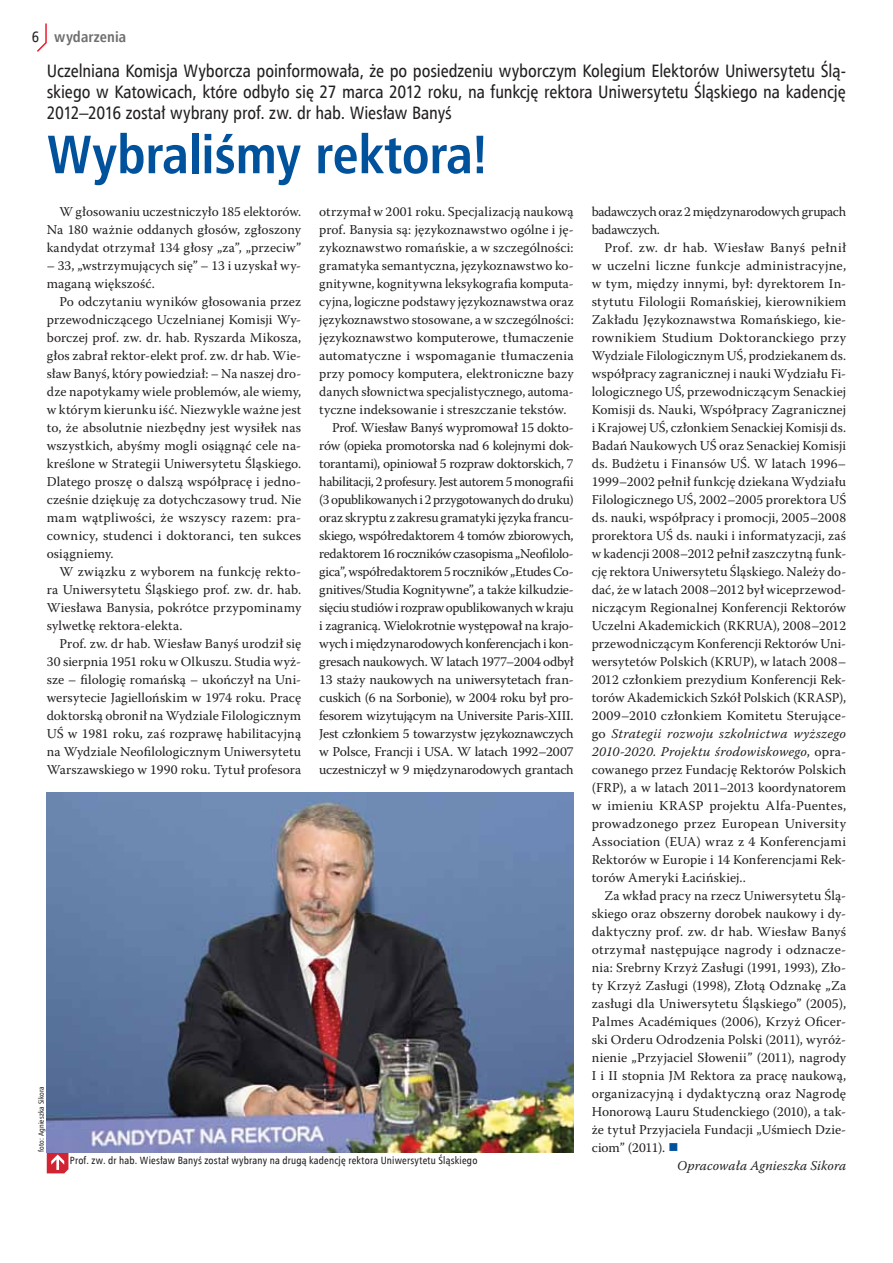
<style>
.page{position:relative;width:893px;height:1263px;background:#fff}
.page>*{position:absolute;margin:0;border:0;box-sizing:border-box;transform-origin:0 0}
.t1{font:700 54px "Humnst 777 Cn EU";letter-spacing:-.01em;color:#00529c}
.t2{font:18px/21px "Humnst 777 Cn EU";letter-spacing:-.005em;color:#231f20;text-align:justify}
.t3{font:700 15px "Humnst 777 Cn EU";letter-spacing:.005em;color:#6d6e71}
.t4{font:15px "Humnst 777 Cn EU";color:#231f20}
.t5{font:13.5px/18px "Warnock Pro";color:#231f20;text-align:justify}
.t6{font:13.5px/18px "Warnock Pro";letter-spacing:-.02em;color:#231f20}
.t7{font:13.5px "Warnock Pro";letter-spacing:-.025em;color:#231f20}
.t8{font:13.5px "Warnock Pro";letter-spacing:-.03em;color:#231f20}
.t9{font:13.5px "Warnock Pro";letter-spacing:.02em;color:#231f20}
.t10{font:italic 13.5px "Warnock Pro";letter-spacing:.005em;color:#231f20}
.t11{font:10.5px "Humnst 777 Cn EU";letter-spacing:.02em;color:#231f20}
.t12{font:7.5px "Humnst 777 Cn EU";letter-spacing:.02em;color:#231f20}
.s1{font-style:italic}
.s2{color:#00529c}
</style>
<div class="page">
<svg style="left:37px;top:23px;width:10px;height:29px"></svg>
<svg style="left:47px;top:1152px;width:21px;height:21px"></svg>
<img style="left:47px;top:792px;width:527px;height:360px">
<p class="t4" style="left:32px;top:28px;width:9px">6</p>
<p class="t3" style="left:54px;top:28px;width:74px">wydarzenia</p>
<p class="t2" style="left:47px;top:60px;width:801px">Uczelniana Komisja Wyborcza poinformowała, że po posiedzeniu wyborczym Kolegium Elektorów Uniwersytetu Ślą&shy;skiego w Katowicach, które odbyło się 27 marca 2012 roku, na funkcję rektora Uniwersytetu Śląskiego na kadencję 2012–2016 został wybrany prof. zw. dr hab. Wiesław Banyś</p>
<h1 class="t1" style="left:47px;top:120px;width:443px">Wybraliśmy rektora!</h1>
<p class="t5" style="left:47px;top:202px;width:256px;text-indent:13px">W głosowaniu uczestniczyło 185 elektorów.<br>Na 180 ważnie oddanych głosów, zgłoszony kandydat otrzymał 134 głosy „za”, „przeciw”</p>
<p class="t5" style="left:47px;top:256px;width:256px">– 33, „wstrzymujących się” – 13 i uzyskał wy&shy;maganą większość.</p>
<p class="t5" style="left:47px;top:292px;width:256px;text-indent:13px">Po odczytaniu wyników głosowania przez przewodniczącego Uczelnianej Komisji Wy&shy;borczej prof. zw. dr. hab. Ryszarda Mikosza, głos zabrał rektor-elekt prof. zw. dr hab. Wie&shy;sław Banyś, który powiedział: – Na naszej dro&shy;dze napotykamy wiele problemów, ale wiemy, w którym kierunku iść. Niezwykle ważne jest to, że absolutnie niezbędny jest wysiłek nas wszystkich, abyśmy mogli osiągnąć cele na&shy;kreślone w Strategii Uniwersytetu Śląskiego.<br>Dlatego proszę o dalszą współpracę i jedno&shy;cześnie dziękuję za dotychczasowy trud. Nie mam wątpliwości, że wszyscy razem: pra&shy;cownicy, studenci i doktoranci, ten sukces osiągniemy.</p>
<p class="t5" style="left:47px;top:562px;width:256px;text-indent:13px">W związku z wyborem na funkcję rekto&shy;ra Uniwersytetu Śląskiego prof. zw. dr. hab.<br>Wiesława Banysia, pokrótce przypominamy sylwetkę rektora-elekta.</p>
<p class="t5" style="left:47px;top:634px;width:256px;text-indent:13px">Prof. zw. dr hab. Wiesław Banyś urodził się 30 sierpnia 1951 roku w Olkuszu. Studia wyż&shy;sze – filologię romańską – ukończył na Uni&shy;wersytecie Jagiellońskim w 1974 roku. Pracę doktorską obronił na Wydziale Filologicznym UŚ w 1981 roku, zaś rozprawę habilitacyjną na Wydziale Neofilologicznym Uniwersytetu Warszawskiego w 1990 roku. Tytuł profesora</p>
<p class="t5" style="left:319px;top:202px;width:256px">otrzymał w 2001 roku. Specjalizacją naukową</p>
<p class="t5" style="left:319px;top:220px;width:256px">prof. Banysia są: językoznawstwo ogólne i ję-</p>
<p class="t5" style="left:319px;top:238px;width:256px">zykoznawstwo romańskie, a w szczególności:</p>
<p class="t5" style="left:319px;top:256px;width:256px">gramatyka semantyczna, językoznawstwo ko-</p>
<p class="t5" style="left:319px;top:274px;width:256px">gnitywne, kognitywna leksykografia komputa-</p>
<p class="t5" style="left:319px;top:292px;width:256px">cyjna, logiczne podstawy językoznawstwa oraz</p>
<p class="t5" style="left:319px;top:310px;width:256px">językoznawstwo stosowane, a w szczególności:</p>
<p class="t5" style="left:319px;top:328px;width:256px">językoznawstwo komputerowe, tłumaczenie</p>
<p class="t5" style="left:319px;top:346px;width:256px">automatyczne i wspomaganie tłumaczenia</p>
<p class="t5" style="left:319px;top:364px;width:256px">przy pomocy komputera, elektroniczne bazy</p>
<p class="t5" style="left:319px;top:382px;width:256px">danych słownictwa specjalistycznego, automa-</p>
<p class="t5" style="left:319px;top:400px;width:249px">tyczne indeksowanie i streszczanie tekstów.</p>
<p class="t7" style="left:332px;top:419px;width:243px">Prof. Wiesław Banyś wypromował 15 dokto-</p>
<p class="t7" style="left:319px;top:437px;width:256px">rów (opieka promotorska nad 6 kolejnymi dok-</p>
<p class="t6" style="left:319px;top:454px;width:256px">torantami), opiniował 5 rozpraw doktorskich, 7</p>
<p class="t7" style="left:319px;top:473px;width:256px">habilitacji, 2 profesury. Jest autorem 5 monografii</p>
<p class="t7" style="left:319px;top:491px;width:256px">(3 opublikowanych i 2 przygotowanych do druku)</p>
<p class="t5" style="left:319px;top:508px;width:256px">oraz skryptu z zakresu gramatyki języka francu-</p>
<p class="t6" style="left:319px;top:526px;width:256px">skiego, współredaktorem 4 tomów zbiorowych,</p>
<p class="t7" style="left:319px;top:545px;width:256px">redaktorem 16 roczników czasopisma „Neofilolo-</p>
<p class="t6" style="left:319px;top:562px;width:256px">gica”, współredaktorem 5 roczników „Etudes Co-</p>
<p class="t5" style="left:319px;top:580px;width:256px">gnitives/Studia Kognitywne”, a także kilkudzie-</p>
<p class="t8" style="left:319px;top:599px;width:256px">sięciu studiów i rozpraw opublikowanych w kraju</p>
<p class="t5" style="left:319px;top:616px;width:256px">i zagranicą. Wielokrotnie występował na krajo-</p>
<p class="t7" style="left:319px;top:635px;width:256px">wych i międzynarodowych konferencjach i kon-</p>
<p class="t6" style="left:319px;top:652px;width:256px">gresach naukowych. W latach 1977–2004 odbył</p>
<p class="t5" style="left:319px;top:670px;width:256px">13 staży naukowych na uniwersytetach fran-</p>
<p class="t6" style="left:319px;top:688px;width:256px">cuskich (6 na Sorbonie), w 2004 roku był pro-</p>
<p class="t5" style="left:319px;top:706px;width:256px">fesorem wizytującym na Universite Paris-XIII.</p>
<p class="t5" style="left:319px;top:724px;width:256px">Jest członkiem 5 towarzystw językoznawczych</p>
<p class="t5" style="left:319px;top:742px;width:256px">w Polsce, Francji i USA. W latach 1992–2007</p>
<p class="t5" style="left:319px;top:760px;width:256px">uczestniczył w 9 międzynarodowych grantach</p>
<p class="t12" style="left:37px;top:1152px;width:67px;rotate:-90deg">foto: Agnieszka Sikora</p>
<p class="t11" style="left:70px;top:1154px;width:409px">Prof. zw. dr hab. Wiesław Banyś został wybrany na drugą kadencję rektora Uniwersytetu Śląskiego</p>
<p class="t6" style="left:592px;top:202px;width:256px">badawczych oraz 2 międzynarodowych grupach badawczych.</p>
<p class="t5" style="left:592px;top:238px;width:256px;text-indent:13px">Prof. zw. dr hab. Wiesław Banyś pełnił w uczelni liczne funkcje administracyjne, w tym, między innymi, był: dyrektorem In&shy;stytutu Filologii Romańskiej, kierownikiem Zakładu Językoznawstwa Romańskiego, kie&shy;rownikiem Studium Doktoranckiego przy Wydziale Filologicznym UŚ, prodziekanem ds. współpracy zagranicznej i nauki Wydziału Fi&shy;lologicznego UŚ, przewodniczącym Senackiej Komisji ds. Nauki, Współpracy Zagranicznej i Krajowej UŚ, członkiem Senackiej Komisji ds.<br>Badań Naukowych UŚ oraz Senackiej Komisji ds. Budżetu i Finansów UŚ. W latach 1996– 1999–2002 pełnił funkcję dziekana Wydziału Filologicznego UŚ, 2002–2005 prorektora UŚ ds. nauki, współpracy i promocji, 2005–2008 prorektora UŚ ds. nauki i informatyzacji, zaś w kadencji 2008–2012 pełnił zaszczytną funk&shy;cję rektora Uniwersytetu Śląskiego. Należy do&shy;dać, że w latach 2008–2012 był wiceprzewod&shy;niczącym Regionalnej Konferencji Rektorów Uczelni Akademickich (RKRUA), 2008–2012 przewodniczącym Konferencji Rektorów Uni&shy;wersytetów Polskich (KRUP), w latach 2008– 2012 członkiem prezydium Konferencji Rek&shy;torów Akademickich Szkół Polskich (KRASP), 2009–2010 członkiem Komitetu Sterujące&shy;go <span class="s1">Strategii rozwoju szkolnictwa wyższego 2010-2020. Projektu środowiskowego</span>, opra&shy;cowanego przez Fundację Rektorów Polskich (FRP), a w latach 2011–2013 koordynatorem w imieniu KRASP projektu Alfa-Puentes, prowadzonego przez European University Association (EUA) wraz z 4 Konferencjami Rektorów w Europie i 14 Konferencjami Rek&shy;torów Ameryki Łacińskiej..</p>
<p class="t5" style="left:604px;top:886px;width:243px">Za wkład pracy na rzecz Uniwersytetu Ślą-</p>
<p class="t5" style="left:592px;top:904px;width:256px">skiego oraz obszerny dorobek naukowy i dy-</p>
<p class="t5" style="left:592px;top:922px;width:256px">daktyczny prof. zw. dr hab. Wiesław Banyś</p>
<p class="t9" style="left:592px;top:941px;width:256px">otrzymał następujące nagrody i odznacze-</p>
<p class="t5" style="left:592px;top:958px;width:256px">nia: Srebrny Krzyż Zasługi (1991, 1993), Zło-</p>
<p class="t5" style="left:592px;top:976px;width:256px">ty Krzyż Zasługi (1998), Złotą Odznakę „Za</p>
<p class="t5" style="left:592px;top:994px;width:256px">zasługi dla Uniwersytetu Śląskiego” (2005),</p>
<p class="t5" style="left:592px;top:1012px;width:256px">Palmes Académiques (2006), Krzyż Oficer-</p>
<p class="t5" style="left:592px;top:1030px;width:256px">ski Orderu Odrodzenia Polski (2011), wyróż-</p>
<p class="t5" style="left:592px;top:1048px;width:256px">nienie „Przyjaciel Słowenii” (2011), nagrody</p>
<p class="t5" style="left:592px;top:1066px;width:256px">I i II stopnia JM Rektora za pracę naukową,</p>
<p class="t5" style="left:592px;top:1084px;width:256px">organizacyjną i dydaktyczną oraz Nagrodę</p>
<p class="t5" style="left:592px;top:1102px;width:256px">Honorową Lauru Studenckiego (2010), a tak-</p>
<p class="t5" style="left:592px;top:1120px;width:256px">że tytuł Przyjaciela Fundacji „Uśmiech Dzie-</p>
<p class="t5" style="left:592px;top:1138px;width:88px">ciom” (2011). <span class="s2">■</span></p>
<p class="t10" style="left:677px;top:1157px;width:170px">Opracowała Agnieszka Sikora</p>
</div>
